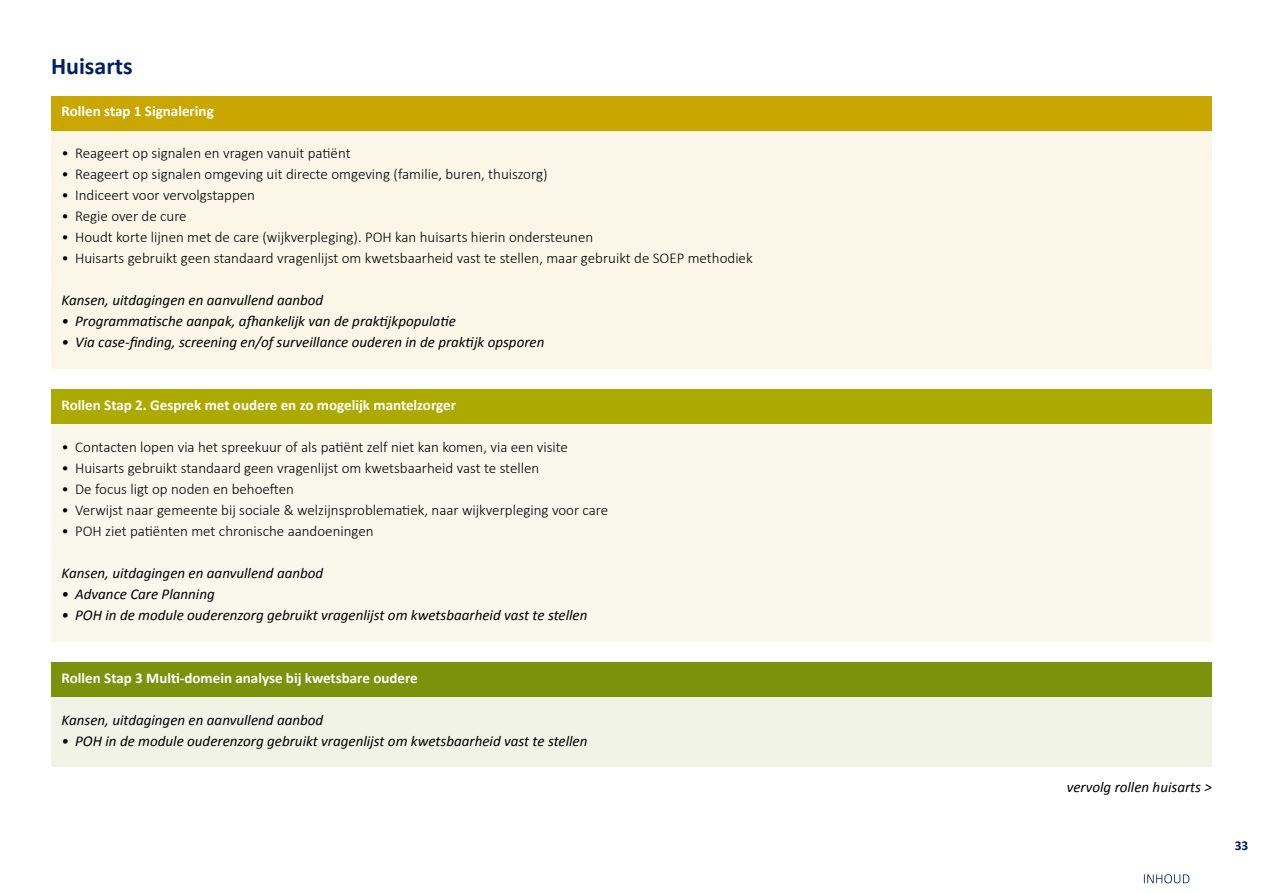
<style>
.page{position:relative;width:1263px;height:893px;background:#fff}
.page>*{position:absolute;margin:0;border:0;box-sizing:border-box;transform-origin:0 0}
.t1{font:700 24px "Calibri";color:#002161}
.t2{font:300 15px "Calibri";color:#000}
.t3{font:italic 15px "Calibri";color:#000}
.t4{font:700 15px "Calibri";color:#fff}
.t5{font:700 13.5px "Calibri";color:#002161}
</style>
<div class="page">
<div style="left:51px;top:96px;width:1161px;height:272px;background:#fbf6e8"></div>
<div style="left:51px;top:662px;width:1161px;height:104px;background:#f1f3e7"></div>
<div style="left:51px;top:389px;width:1161px;height:252px;background:#f9f8ed"></div>
<div style="left:51px;top:96px;width:1161px;height:34px;background:#c9a600"></div>
<div style="left:51px;top:662px;width:1161px;height:34px;background:#7c910c"></div>
<div style="left:51px;top:389px;width:1161px;height:34px;background:#acaa00"></div>
<svg style="left:1144px;top:874px;width:45px;height:9px"></svg>
<h1 class="t1" style="left:51px;top:51px;width:83px">Huisarts</h1>
<p class="t4" style="left:62px;top:102px;width:154px">Rollen stap 1 Signalering</p>
<p class="t2" style="left:62px;top:144px;width:290px">• Reageert op signalen en vragen vanuit patiënt</p>
<p class="t2" style="left:62px;top:165px;width:487px">• Reageert op signalen omgeving uit directe omgeving (familie, buren, thuiszorg)</p>
<p class="t2" style="left:62px;top:186px;width:195px">• Indiceert voor vervolgstappen</p>
<p class="t2" style="left:62px;top:207px;width:127px">• Regie over de cure</p>
<p class="t2" style="left:62px;top:228px;width:533px">• Houdt korte lijnen met de care (wijkverpleging). POH kan huisarts hierin ondersteunen</p>
<p class="t2" style="left:62px;top:249px;width:692px">• Huisarts gebruikt geen standaard vragenlijst om kwetsbaarheid vast te stellen, maar gebruikt de SOEP methodiek</p>
<p class="t3" style="left:62px;top:291px;width:263px">Kansen, uitdagingen en aanvullend aanbod</p>
<p class="t3" style="left:62px;top:312px;width:396px">• Programmatische aanpak, afhankelijk van de praktijkpopulatie</p>
<p class="t3" style="left:62px;top:333px;width:484px">• Via case-finding, screening en/of surveillance ouderen in de praktijk opsporen</p>
<p class="t4" style="left:62px;top:396px;width:396px">Rollen Stap 2. Gesprek met oudere en zo mogelijk mantelzorger</p>
<p class="t2" style="left:62px;top:438px;width:508px">• Contacten lopen via het spreekuur of als patiënt zelf niet kan komen, via een visite</p>
<p class="t2" style="left:62px;top:459px;width:479px">• Huisarts gebruikt standaard geen vragenlijst om kwetsbaarheid vast te stellen</p>
<p class="t2" style="left:62px;top:480px;width:234px">• De focus ligt op noden en behoeften</p>
<p class="t2" style="left:62px;top:501px;width:548px">• Verwijst naar gemeente bij sociale &amp; welzijnsproblematiek, naar wijkverpleging voor care</p>
<p class="t2" style="left:62px;top:522px;width:313px">• POH ziet patiënten met chronische aandoeningen</p>
<p class="t3" style="left:62px;top:564px;width:263px">Kansen, uitdagingen en aanvullend aanbod</p>
<p class="t3" style="left:62px;top:585px;width:155px">• Advance Care Planning</p>
<p class="t3" style="left:62px;top:606px;width:527px">• POH in de module ouderenzorg gebruikt vragenlijst om kwetsbaarheid vast te stellen</p>
<p class="t4" style="left:62px;top:669px;width:358px">Rollen Stap 3 Multi-domein analyse bij kwetsbare oudere</p>
<p class="t3" style="left:62px;top:711px;width:263px">Kansen, uitdagingen en aanvullend aanbod</p>
<p class="t3" style="left:62px;top:732px;width:527px">• POH in de module ouderenzorg gebruikt vragenlijst om kwetsbaarheid vast te stellen</p>
<p class="t3" style="left:1067px;top:778px;width:147px">vervolg rollen huisarts &gt;</p>
<p class="t5" style="left:1235px;top:837px;width:15px">33</p>
</div>
